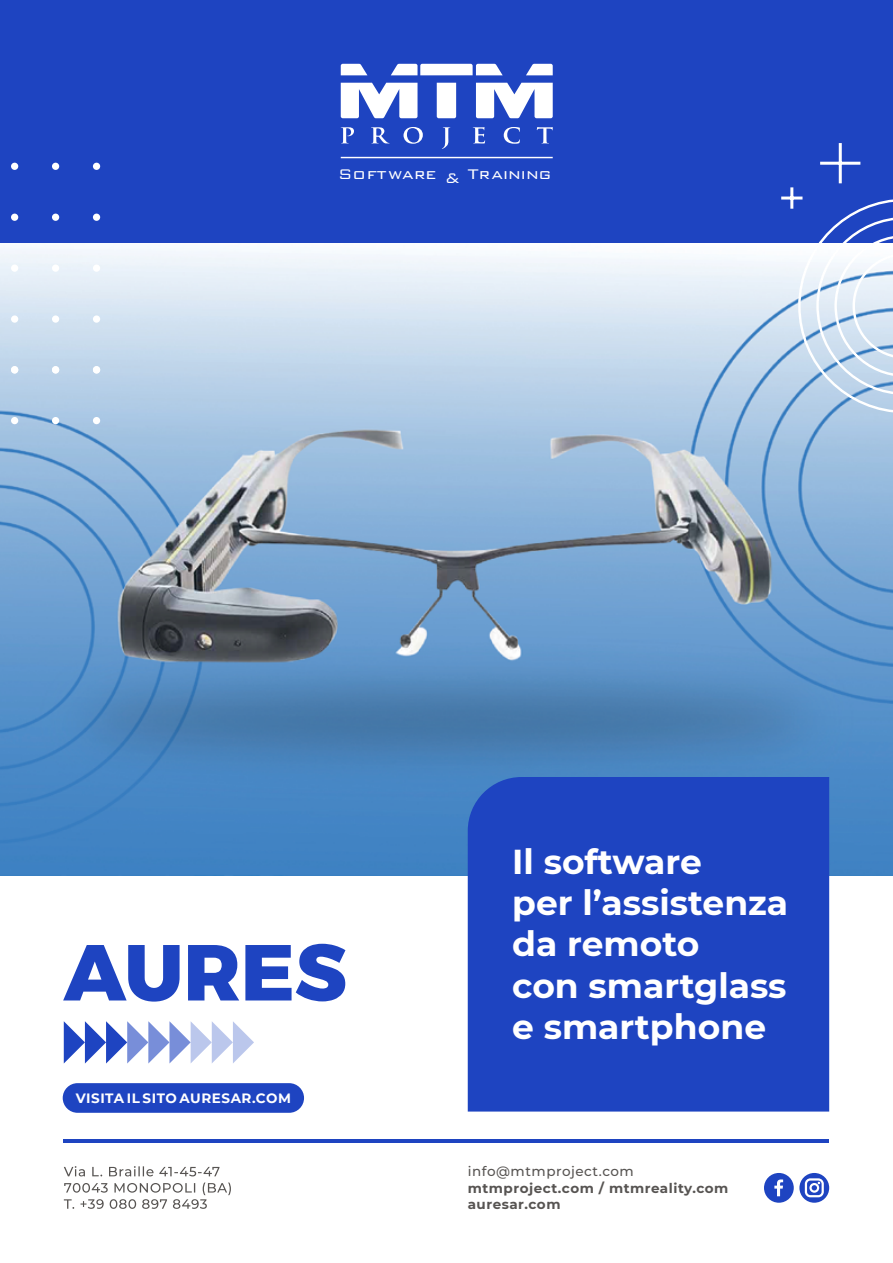
<style>
.page{position:relative;width:893px;height:1263px;background:#fff}
.page>*{position:absolute;margin:0;border:0;box-sizing:border-box;transform-origin:0 0}
.t1{font:700 34.5px/41.4px "Montserrat";color:#fff}
.t2{font:300 18.6px "Bank Gothic BT";color:#fff}
.t3{font:700 13.5px/16.2px "Montserrat";letter-spacing:.04em;color:#575452}
.t4{font:700 13.5px "Montserrat";letter-spacing:.04em;color:#fff}
.t5{font:500 13.5px "Montserrat";letter-spacing:.04em;color:#575452}
</style>
<div class="page">
<div style="left:0;top:0;width:893px;height:339px;background:#1e44c1"></div>
<img style="left:0;top:244px;width:893px;height:632px">
<svg style="left:341px;top:127px;width:13px;height:16px"></svg>
<svg style="left:437px;top:83px;width:19px;height:35px"></svg>
<svg style="left:476px;top:83px;width:77px;height:35px"></svg>
<svg style="left:526px;top:64px;width:27px;height:11px"></svg>
<svg style="left:341px;top:64px;width:26px;height:11px"></svg>
<svg style="left:341px;top:83px;width:76px;height:35px"></svg>
<svg style="left:391px;top:64px;width:112px;height:11px"></svg>
<svg style="left:537px;top:127px;width:16px;height:16px"></svg>
<svg style="left:504px;top:127px;width:16px;height:17px"></svg>
<svg style="left:473px;top:127px;width:12px;height:16px"></svg>
<svg style="left:442px;top:127px;width:8px;height:22px"></svg>
<svg style="left:403px;top:127px;width:20px;height:17px"></svg>
<svg style="left:371px;top:127px;width:18px;height:16px"></svg>
<hr style="left:341px;top:157px;width:212px;height:1px;background:#fff">
<div style="left:468px;top:777px;width:361px;height:334px;background:#1e44c1"></div>
<svg style="left:63px;top:944px;width:282px;height:57px"></svg>
<hr style="left:64px;top:1140px;width:765px;height:3px;background:#1e44c1">
<svg style="left:764px;top:1173px;width:65px;height:30px"></svg>
<svg style="left:797px;top:198px;width:96px;height:216px"></svg>
<hr style="left:839px;top:143px;width:3px;height:40px;background:#fff">
<hr style="left:820px;top:162px;width:40px;height:3px;background:#fff">
<hr style="left:790px;top:187px;width:3px;height:22px;background:#fff">
<hr style="left:781px;top:197px;width:21px;height:3px;background:#fff">
<svg style="left:11px;top:163px;width:7px;height:261px"></svg>
<svg style="left:52px;top:163px;width:7px;height:261px"></svg>
<svg style="left:93px;top:163px;width:7px;height:261px"></svg>
<svg style="left:64px;top:1021px;width:190px;height:42px"></svg>
<svg style="left:64px;top:1182px;width:167px;height:27px"></svg>
<svg style="left:64px;top:1166px;width:155px;height:10px"></svg>
<div style="left:63px;top:1083px;width:241px;height:30px;background:#1e44c1;border-radius:15px"></div>
<p class="t2" style="left:338px;top:164px;width:214px">Software &amp; Training</p>
<p class="t4" style="left:76px;top:1089px;width:217px">VISITA IL SITO AURESAR.COM</p>
<p class="t1" style="left:512px;top:840px;width:277px">Il software<br>per l’assistenza da remoto<br>con smartglass e smartphone</p>
<p class="t5" style="left:468px;top:1162px;width:168px">info@mtmproject.com</p>
<p class="t3" style="left:468px;top:1179px;width:262px">mtmproject.com / mtmreality.com auresar.com</p>
</div>
